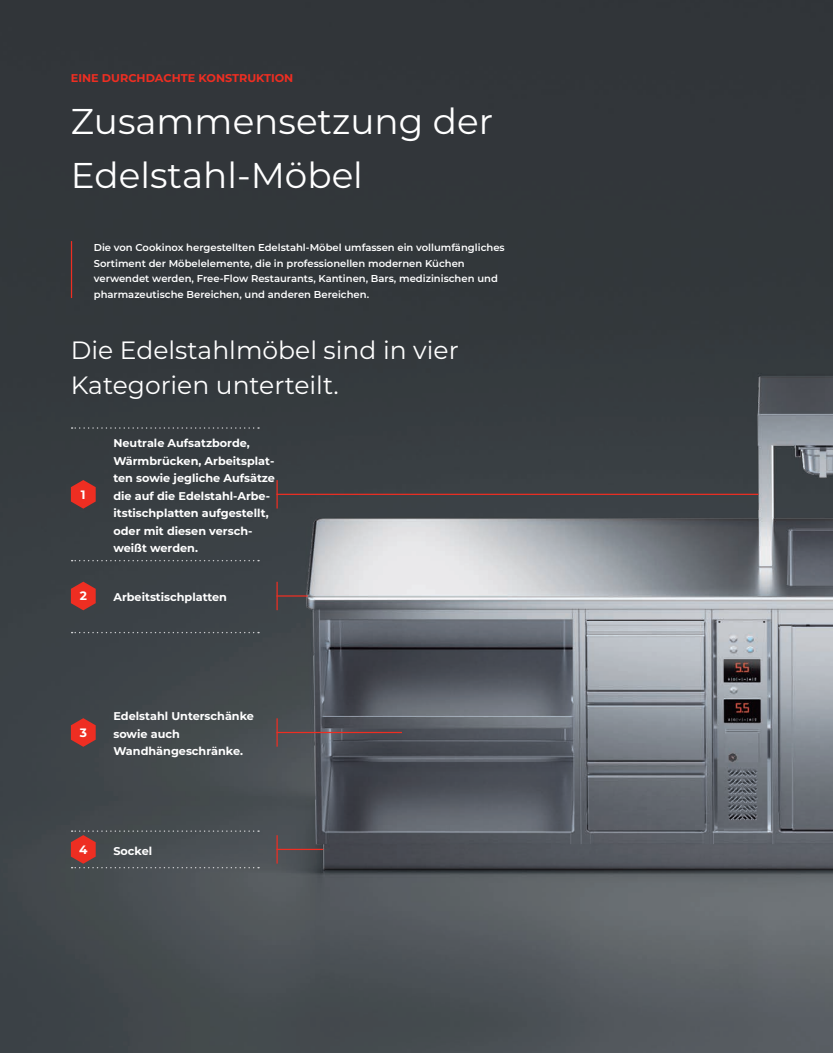
<style>
.page{position:relative;width:833px;height:1053px;background:#fff}
.page>*{position:absolute;margin:0;border:0;box-sizing:border-box;transform-origin:0 0}
.t1{font:35.75px/53.6px "Montserrat";color:#fff}
.t2{font:25px/35px "Montserrat";color:#fff}
.t3{font:700 12.12px "Montserrat";color:#fff}
.t4{font:700 11.25px/17.5px "Montserrat";color:#fff}
.t5{font:700 11.25px "Montserrat";color:#ee2e22}
.t6{font:600 10px/15.8px "Montserrat";color:#fff}
</style>
<div class="page">
<img style="left:0;top:0;width:833px;height:1052px">
<svg style="left:72px;top:631px;width:187px;height:2px"></svg>
<svg style="left:72px;top:560px;width:187px;height:1px"></svg>
<svg style="left:72px;top:427px;width:187px;height:1px"></svg>
<svg style="left:71px;top:480px;width:25px;height:28px"></svg>
<svg style="left:71px;top:581px;width:25px;height:29px"></svg>
<svg style="left:71px;top:718px;width:25px;height:28px"></svg>
<svg style="left:71px;top:830px;width:188px;height:38px;background:#574e51"></svg>
<hr style="left:71px;top:241px;width:1px;height:57px;background:#ee2e22">
<hr style="left:276px;top:493px;width:482px;height:2px;background:#ee2e22">
<hr style="left:276px;top:480px;width:2px;height:28px;background:#ee2e22">
<hr style="left:276px;top:595px;width:32px;height:1px;background:#ee2e22">
<hr style="left:276px;top:581px;width:2px;height:29px;background:#ee2e22">
<hr style="left:276px;top:731px;width:126px;height:2px;background:#ee2e22">
<hr style="left:276px;top:718px;width:2px;height:28px;background:#ee2e22">
<hr style="left:276px;top:848px;width:47px;height:2px;background:#ee2e22">
<hr style="left:276px;top:835px;width:2px;height:28px;background:#ee2e22">
<p class="t5" style="left:71px;top:70px;width:224px">EINE DURCHDACHTE KONSTRUKTION</p>
<h1 class="t1" style="left:71px;top:93px;width:424px">Zusammensetzung der<br>Edelstahl-Möbel</h1>
<p class="t6" style="left:94px;top:239px;width:412px">Die von Cookinox hergestellten Edelstahl-Möbel umfassen ein vollumfängliches Sortiment der Möbelelemente, die in professionellen modernen Küchen verwendet werden, Free-Flow Restaurants, Kantinen, Bars, medizinischen und pharmazeutische Bereichen, und anderen Bereichen.</p>
<h2 class="t2" style="left:71px;top:332px;width:389px">Die Edelstahlmöbel sind in vier<br>Kategorien unterteilt.</h2>
<p class="t3" style="left:81px;top:485px;width:6px">1</p>
<p class="t3" style="left:80px;top:587px;width:9px">2</p>
<p class="t4" style="left:113px;top:434px;width:163px">Neutrale Aufsatzborde,<br>Wärmbrücken, Arbeitsplat&shy;ten sowie jegliche Aufsätze die auf die Edelstahl-Arbe&shy;itstischplatten aufgestellt, oder mit diesen versch&shy;weißt werden.</p>
<p class="t4" style="left:113px;top:588px;width:115px">Arbeitstischplatten</p>
<p class="t3" style="left:80px;top:723px;width:9px">3</p>
<p class="t4" style="left:113px;top:707px;width:142px">Edelstahl Unterschänke sowie auch<br>Wandhängeschränke.</p>
<p class="t3" style="left:79px;top:840px;width:10px">4</p>
<p class="t4" style="left:113px;top:841px;width:40px">Sockel</p>
</div>
